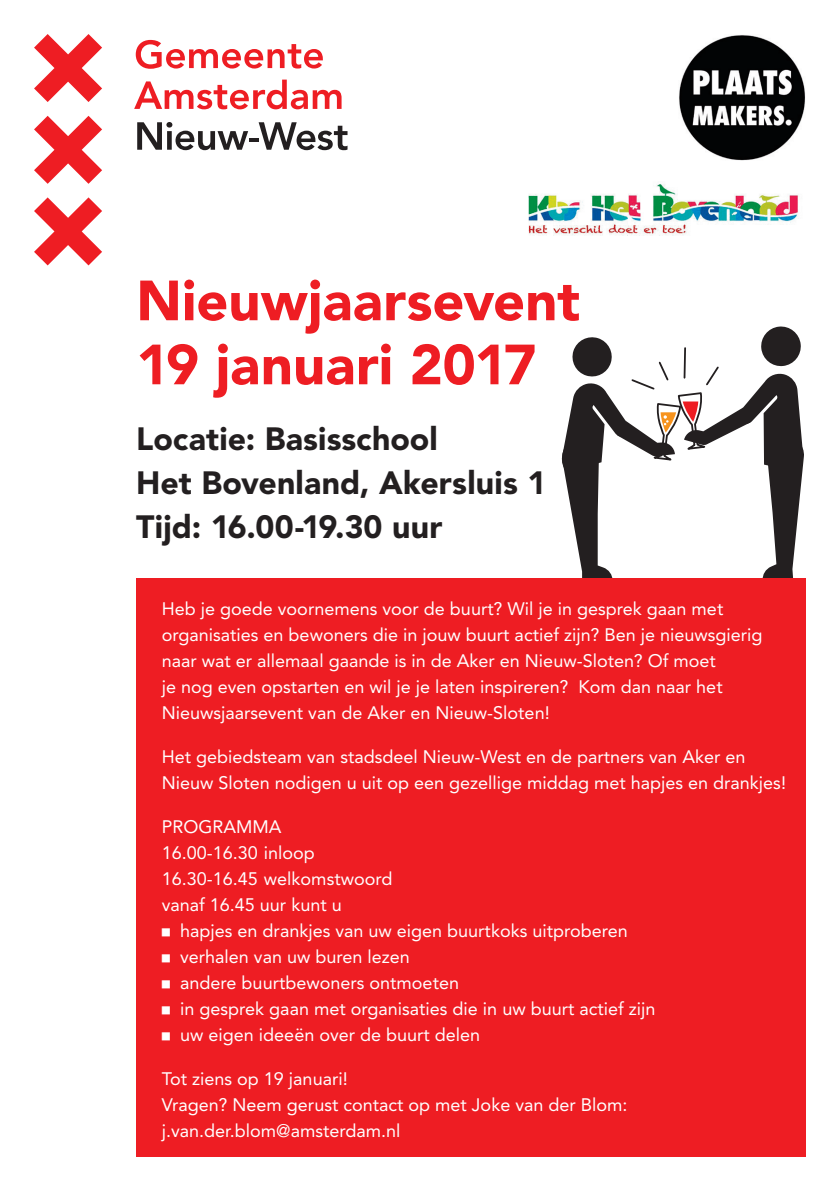
<style>
.page{position:relative;width:840px;height:1191px;background:#fff}
.page>*{position:absolute;margin:0;border:0;box-sizing:border-box;transform-origin:0 0}
.t1{font:900 56px/64px "Avenir LT Std";color:#ee1d23}
.t2{font:900 32px/44px "Avenir LT Std";letter-spacing:.005em;color:#231f20}
.t3{font:18px/26px "Avenir LT Std";color:#fff}
.s1{font-family:"ASD Formfont"}
</style>
<div class="page">
<svg style="left:561px;top:326px;width:242px;height:252px"></svg>
<div style="left:136px;top:578px;width:669px;height:579px;background:#ee1d23"></div>
<svg style="left:136px;top:40px;width:187px;height:29px"></svg>
<svg style="left:134px;top:80px;width:207px;height:29px"></svg>
<svg style="left:34px;top:197px;width:68px;height:68px"></svg>
<svg style="left:34px;top:34px;width:68px;height:68px"></svg>
<svg style="left:34px;top:116px;width:68px;height:68px"></svg>
<svg style="left:137px;top:122px;width:111px;height:28px"></svg>
<hr style="left:249px;top:138px;width:10px;height:4px;background:#231f20">
<svg style="left:258px;top:122px;width:89px;height:28px"></svg>
<img style="left:679px;top:35px;width:126px;height:126px">
<img style="left:528px;top:184px;width:271px;height:52px">
<h1 class="t1" style="left:136px;top:268px;width:445px">Nieuwjaarsevent<br>19 januari 2017</h1>
<h2 class="t2" style="left:136px;top:416px;width:411px">Locatie: Basisschool<br>Het Bovenland, Akersluis 1<br>Tijd: 16.00-19.30 uur</h2>
<p class="t3" style="left:162px;top:595px;width:602px">Heb je goede voornemens voor de buurt? Wil je in gesprek gaan met organisaties en bewoners die in jouw buurt actief zijn? Ben je nieuwsgierig naar wat er allemaal gaande is in de Aker en Nieuw-Sloten? Of moet<br>je nog even opstarten en wil je je laten inspireren? Kom dan naar het Nieuwsjaarsevent van de Aker en Nieuw-Sloten!</p>
<p class="t3" style="left:162px;top:743px;width:625px">Het gebiedsteam van stadsdeel Nieuw-West en de partners van Aker en<br>Nieuw Sloten nodigen u uit op een gezellige middag met hapjes en drankjes!</p>
<p class="t3" style="left:162px;top:813px;width:232px">PROGRAMMA<br>16.00-16.30 inloop<br>16.30-16.45 welkomstwoord vanaf 16.45 uur kunt u</p>
<p class="t3" style="left:162px;top:917px;width:467px"><span class="s1">•</span> hapjes en drankjes van uw eigen buurtkoks uitproberen</p>
<p class="t3" style="left:162px;top:943px;width:249px"><span class="s1">•</span> verhalen van uw buren lezen</p>
<p class="t3" style="left:162px;top:969px;width:298px"><span class="s1">•</span> andere buurtbewoners ontmoeten</p>
<p class="t3" style="left:162px;top:995px;width:495px"><span class="s1">•</span> in gesprek gaan met organisaties die in uw buurt actief zijn</p>
<p class="t3" style="left:162px;top:1021px;width:320px"><span class="s1">•</span> uw eigen ideeën over de buurt delen</p>
<p class="t3" style="left:162px;top:1065px;width:467px">Tot ziens op 19 januari!<br>Vragen? Neem gerust contact op met Joke van der Blom: j.van.der.blom@amsterdam.nl</p>
</div>
